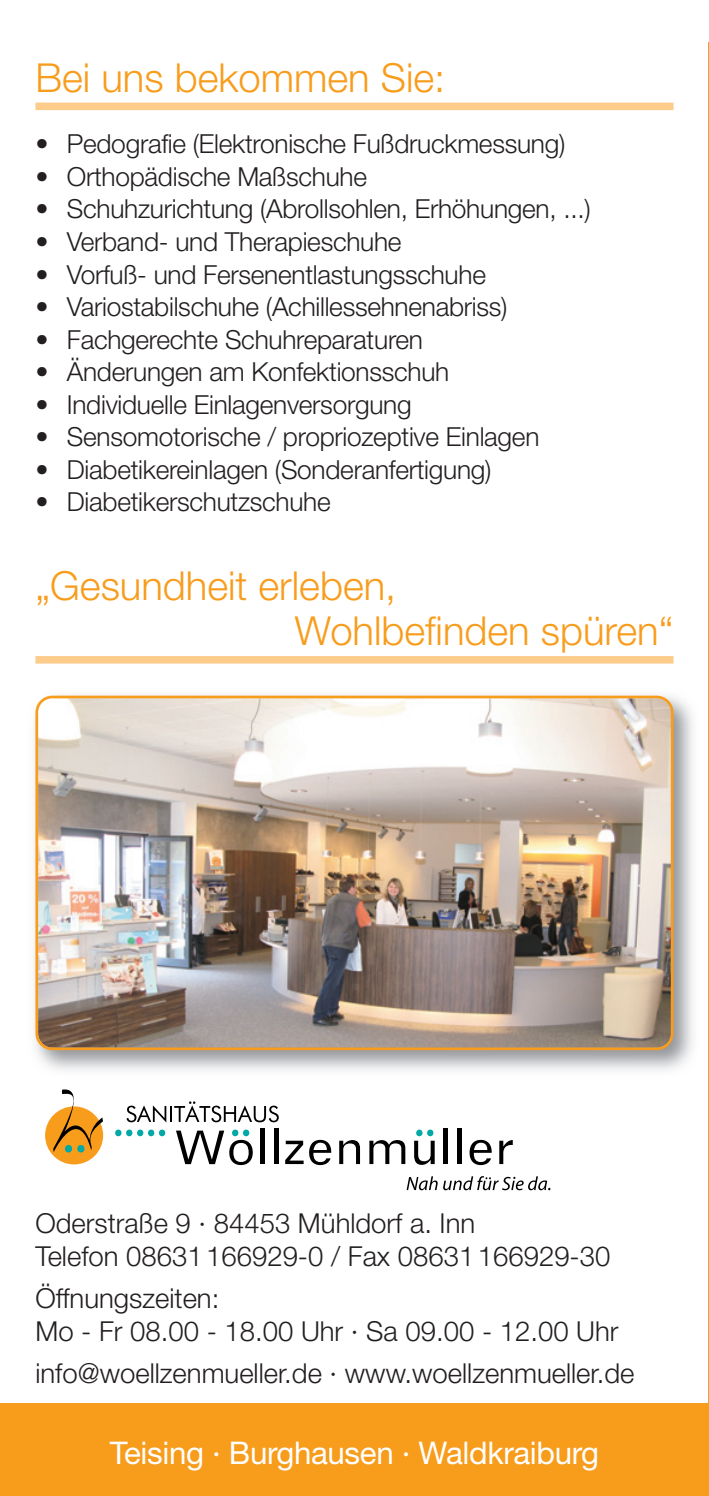
<style>
.page{position:relative;width:709px;height:1496px;background:#fff}
.page>*{position:absolute;margin:0;border:0;box-sizing:border-box;transform-origin:0 0}
.t1{font:300 40px/45px "Helvetica Neue";color:#f89c1c}
.t2{font:31.25px "Helvetica Neue";letter-spacing:-.01em;color:#fff}
.t3{font:300 27.5px/32.5px "Helvetica Neue";color:#231f20}
.t4{font:300 26.25px "Helvetica Neue";letter-spacing:-.01em;color:#231f20}
</style>
<div class="page">
<div style="left:0;top:1403px;width:709px;height:92px;background:#f89c1c"></div>
<div style="left:35px;top:103px;width:638px;height:7px;background:#fdcb8a"></div>
<img style="left:36px;top:697px;width:657px;height:374px">
<img style="left:35px;top:695px;width:638px;height:355px">
<div style="left:35px;top:656px;width:638px;height:7px;background:#fdcb8a"></div>
<div style="left:45px;top:1106px;width:58px;height:58px;background:#f89c1c;border-radius:50%"></div>
<div style="left:65px;top:1144px;width:7px;height:8px;background:#00a9a5;border-radius:50%"></div>
<div style="left:77px;top:1144px;width:7px;height:8px;background:#00a9a5;border-radius:50%"></div>
<div style="left:115px;top:1129px;width:6px;height:7px;background:#00a9a5;border-radius:50%"></div>
<div style="left:126px;top:1129px;width:6px;height:7px;background:#00a9a5;border-radius:50%"></div>
<div style="left:137px;top:1129px;width:6px;height:7px;background:#00a9a5;border-radius:50%"></div>
<div style="left:148px;top:1129px;width:6px;height:7px;background:#00a9a5;border-radius:50%"></div>
<div style="left:159px;top:1129px;width:6px;height:7px;background:#00a9a5;border-radius:50%"></div>
<div style="left:416px;top:1129px;width:6px;height:7px;background:#00a9a5;border-radius:50%"></div>
<div style="left:427px;top:1129px;width:6px;height:7px;background:#00a9a5;border-radius:50%"></div>
<svg style="left:126px;top:1101px;width:153px;height:21px"></svg>
<svg style="left:176px;top:1130px;width:77px;height:35px"></svg>
<hr style="left:260px;top:1128px;width:4px;height:36px;background:#000">
<hr style="left:274px;top:1128px;width:4px;height:36px;background:#000">
<svg style="left:285px;top:1140px;width:18px;height:24px"></svg>
<svg style="left:309px;top:1139px;width:22px;height:26px"></svg>
<svg style="left:339px;top:1140px;width:21px;height:24px"></svg>
<svg style="left:369px;top:1140px;width:36px;height:24px"></svg>
<svg style="left:414px;top:1140px;width:20px;height:24px"></svg>
<hr style="left:444px;top:1128px;width:4px;height:36px;background:#000">
<hr style="left:457px;top:1128px;width:4px;height:36px;background:#000">
<svg style="left:469px;top:1139px;width:22px;height:26px"></svg>
<svg style="left:499px;top:1140px;width:14px;height:24px"></svg>
<svg style="left:406px;top:1176px;width:31px;height:14px"></svg>
<svg style="left:443px;top:1176px;width:107px;height:14px"></svg>
<svg style="left:53px;top:1089px;width:50px;height:62px"></svg>
<h1 class="t1" style="left:35px;top:59px;width:411px">Bei uns bekommen Sie:</h1>
<p class="t4" style="left:35px;top:135px;width:531px">• Pedografie (Elektronische Fußdruckmessung)</p>
<p class="t4" style="left:35px;top:167px;width:333px">• Orthopädische Maßschuhe</p>
<p class="t4" style="left:35px;top:200px;width:557px">• Schuhzurichtung (Abrollsohlen, Erhöhungen, ...)</p>
<p class="t4" style="left:35px;top:232px;width:367px">• Verband- und Therapieschuhe</p>
<p class="t4" style="left:35px;top:265px;width:452px">• Vorfuß- und Fersenentlastungsschuhe</p>
<p class="t4" style="left:35px;top:297px;width:473px">• Variostabilschuhe (Achillessehnenabriss)</p>
<p class="t4" style="left:35px;top:330px;width:389px">• Fachgerechte Schuhreparaturen</p>
<p class="t4" style="left:35px;top:362px;width:415px">• Änderungen am Konfektionsschuh</p>
<p class="t4" style="left:35px;top:395px;width:378px">• Individuelle Einlagenversorgung</p>
<p class="t4" style="left:35px;top:427px;width:505px">• Sensomotorische / propriozeptive Einlagen</p>
<p class="t4" style="left:35px;top:460px;width:457px">• Diabetikereinlagen (Sonderanfertigung)</p>
<p class="t4" style="left:35px;top:492px;width:297px">• Diabetikerschutzschuhe</p>
<h1 class="t1" style="left:295px;top:567px;width:380px;text-indent:-259px">„Gesundheit erleben,<br>Wohlbefinden spüren“</h1>
<p class="t3" style="left:35px;top:1209px;width:576px">Oderstraße 9 · 84453 Mühldorf a. Inn<br>Telefon 08631166929-0 / Fax 08631166929-30</p>
<p class="t3" style="left:35px;top:1284px;width:584px">Öffnungszeiten:<br>Mo - Fr 08.00 - 18.00 Uhr · Sa 09.00 - 12.00 Uhr</p>
<p class="t3" style="left:35px;top:1359px;width:600px">info@woellzenmueller.de · www.woellzenmueller.de</p>
<p class="t2" style="left:110px;top:1441px;width:490px">Teising · Burghausen · Waldkraiburg</p>
</div>
